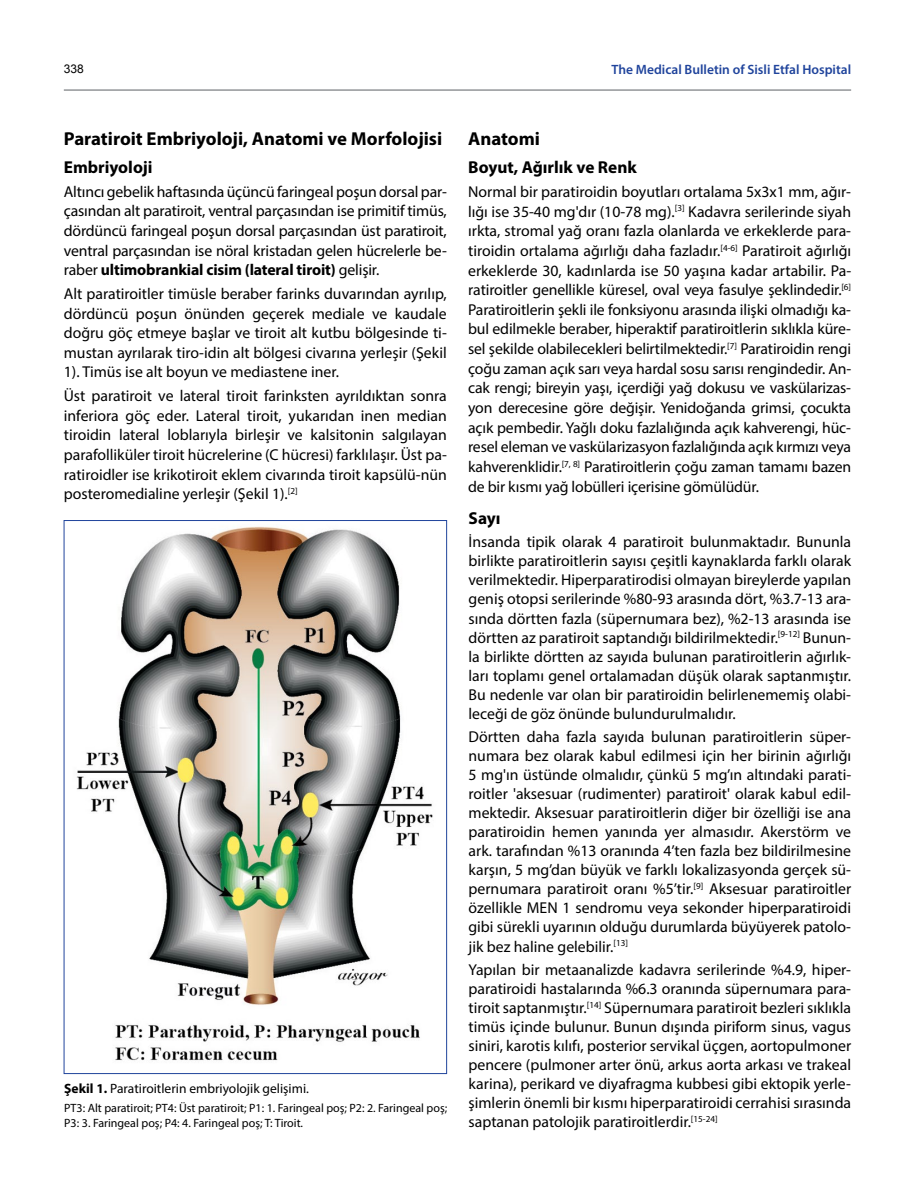
<style>
.page{position:relative;width:915px;height:1191px;background:#fff}
.page>*{position:absolute;margin:0;border:0;box-sizing:border-box;transform-origin:0 0}
.t1{font:700 18.75px "Myriad Pro";color:#000}
.t2{font:700 17.25px "Myriad Pro";color:#000}
.t3{font:15.75px/19.6px "Myriad Pro";color:#000;text-align:justify}
.t4{font:13.5px "Myriad Pro";color:#000}
.t5{font:600 13.5px "Myriad Pro";color:#20449c}
.t6{font:12px/15px "Myriad Pro";color:#000}
.t7{font:12px "Arial";color:#000}
.s1{font-weight:700}
</style>
<div class="page">
<hr style="left:64px;top:89px;width:786px;height:2px;background:#939598">
<img style="left:76px;top:526px;width:357px;height:535px">
<p class="t7" style="left:64px;top:60px;width:22px">338</p>
<p class="t5" style="left:611px;top:61px;width:241px">The Medical Bulletin of Sisli Etfal Hospital</p>
<p class="t1" style="left:64px;top:126px;width:380px">Paratiroit Embriyoloji, Anatomi ve Morfolojisi</p>
<p class="t2" style="left:64px;top:156px;width:90px">Embriyoloji</p>
<p class="t3" style="left:64px;top:181px;width:384px">Altıncı gebelik haftasında üçüncü faringeal poşun dorsal par&shy;çasından alt paratiroit, ventral parçasından ise primitif timüs, dördüncü faringeal poşun dorsal parçasından üst paratiroit, ventral parçasından ise nöral kristadan gelen hücrelerle be&shy;raber <span class="s1">ultimobrankial cisim (lateral tiroit)</span> gelişir.</p>
<p class="t3" style="left:64px;top:284px;width:384px">Alt paratiroitler timüsle beraber farinks duvarından ayrılıp, dördüncü poşun önünden geçerek mediale ve kaudale doğru göç etmeye başlar ve tiroit alt kutbu bölgesinde ti&shy;mustan ayrılarak tiro-idin alt bölgesi civarına yerleşir (Şekil 1). Timüs ise alt boyun ve mediastene iner.</p>
<p class="t3" style="left:64px;top:386px;width:384px">Üst paratiroit ve lateral tiroit farinksten ayrıldıktan sonra inferiora göç eder. Lateral tiroit, yukarıdan inen median tiroidin lateral loblarıyla birleşir ve kalsitonin salgılayan parafolliküler tiroit hücrelerine (C hücresi) farklılaşır. Üst pa&shy;ratiroidler ise krikotiroit eklem civarında tiroit kapsülü-nün posteromedialine yerleşir (Şekil 1).<sup>[2]</sup></p>
<p class="t4" style="left:64px;top:1080px;width:246px"><span class="s1">Şekil 1.</span> Paratiroitlerin embriyolojik gelişimi.</p>
<p class="t6" style="left:64px;top:1100px;width:384px">PT3: Alt paratiroit; PT4: Üst paratiroit; P1: 1. Faringeal poş; P2: 2. Faringeal poş;<br>P3: 3. Faringeal poş; P4: 4. Faringeal poş; T: Tiroit.</p>
<p class="t1" style="left:468px;top:126px;width:73px">Anatomi</p>
<p class="t2" style="left:468px;top:156px;width:170px">Boyut, Ağırlık ve Renk</p>
<p class="t3" style="left:468px;top:182px;width:384px">Normal bir paratiroidin boyutları ortalama 5x3x1 mm, ağır&shy;lığı ise 35-40 mg'dır (10-78 mg).<sup>[3]</sup> Kadavra serilerinde siyah ırkta, stromal yağ oranı fazla olanlarda ve erkeklerde para&shy;tiroidin ortalama ağırlığı daha fazladır.<sup>[4-6]</sup> Paratiroit ağırlığı erkeklerde 30, kadınlarda ise 50 yaşına kadar artabilir. Pa&shy;ratiroitler genellikle küresel, oval veya fasulye şeklindedir.<sup>[6] </sup>Paratiroitlerin şekli ile fonksiyonu arasında ilişki olmadığı ka&shy;bul edilmekle beraber, hiperaktif paratiroitlerin sıklıkla küre&shy;sel şekilde olabilecekleri belirtilmektedir.<sup>[7]</sup> Paratiroidin rengi çoğu zaman açık sarı veya hardal sosu sarısı rengindedir. An&shy;cak rengi; bireyin yaşı, içerdiği yağ dokusu ve vaskülarizas&shy;yon derecesine göre değişir. Yenidoğanda grimsi, çocukta açık pembedir. Yağlı doku fazlalığında açık kahverengi, hüc&shy;resel eleman ve vaskülarizasyon fazlalığında açık kırmızı veya kahverenklidir.<sup>[7,</sup> <sup>8]</sup> Paratiroitlerin çoğu zaman tamamı bazen de bir kısmı yağ lobülleri içerisine gömülüdür.</p>
<p class="t2" style="left:468px;top:507px;width:34px">Sayı</p>
<p class="t3" style="left:468px;top:532px;width:384px;line-height:19px">İnsanda tipik olarak 4 paratiroit bulunmaktadır. Bununla birlikte paratiroitlerin sayısı çeşitli kaynaklarda farklı olarak verilmektedir. Hiperparatirodisi olmayan bireylerde yapılan geniş otopsi serilerinde %80-93 arasında dört, %3.7-13 ara&shy;sında dörtten fazla (süpernumara bez), %2-13 arasında ise dörtten az paratiroit saptandığı bildirilmektedir.<sup>[9-12]</sup> Bunun&shy;la birlikte dörtten az sayıda bulunan paratiroitlerin ağırlık&shy;ları toplamı genel ortalamadan düşük olarak saptanmıştır.<br>Bu nedenle var olan bir paratiroidin belirlenememiş olabi&shy;leceği de göz önünde bulundurulmalıdır.</p>
<p class="t3" style="left:468px;top:727px;width:384px;line-height:19px">Dörtten daha fazla sayıda bulunan paratiroitlerin süper&shy;numara bez olarak kabul edilmesi için her birinin ağırlığı 5 mg'ın üstünde olmalıdır, çünkü 5 mg’ın altındaki parati&shy;roitler 'aksesuar (rudimenter) paratiroit' olarak kabul edil&shy;mektedir. Aksesuar paratiroitlerin diğer bir özelliği ise ana paratiroidin hemen yanında yer almasıdır. Akerstörm ve ark. tarafından %13 oranında 4’ten fazla bez bildirilmesine karşın, 5 mg’dan büyük ve farklı lokalizasyonda gerçek sü&shy;pernumara paratiroit oranı %5’tir.<sup>[9]</sup> Aksesuar paratiroitler özellikle MEN 1 sendromu veya sekonder hiperparatiroidi gibi sürekli uyarının olduğu durumlarda büyüyerek patolo&shy;jik bez haline gelebilir.<sup>[13]</sup></p>
<p class="t3" style="left:468px;top:959px;width:384px;line-height:19px">Yapılan bir metaanalizde kadavra serilerinde %4.9, hiper&shy;paratiroidi hastalarında %6.3 oranında süpernumara para&shy;tiroit saptanmıştır.<sup>[14]</sup> Süpernumara paratiroit bezleri sıklıkla timüs içinde bulunur. Bunun dışında piriform sinus, vagus siniri, karotis kılıfı, posterior servikal üçgen, aortopulmoner pencere (pulmoner arter önü, arkus aorta arkası ve trakeal karina), perikard ve diyafragma kubbesi gibi ektopik yerle&shy;şimlerin önemli bir kısmı hiperparatiroidi cerrahisi sırasında saptanan patolojik paratiroitlerdir.<sup>[15-24]</sup></p>
</div>
